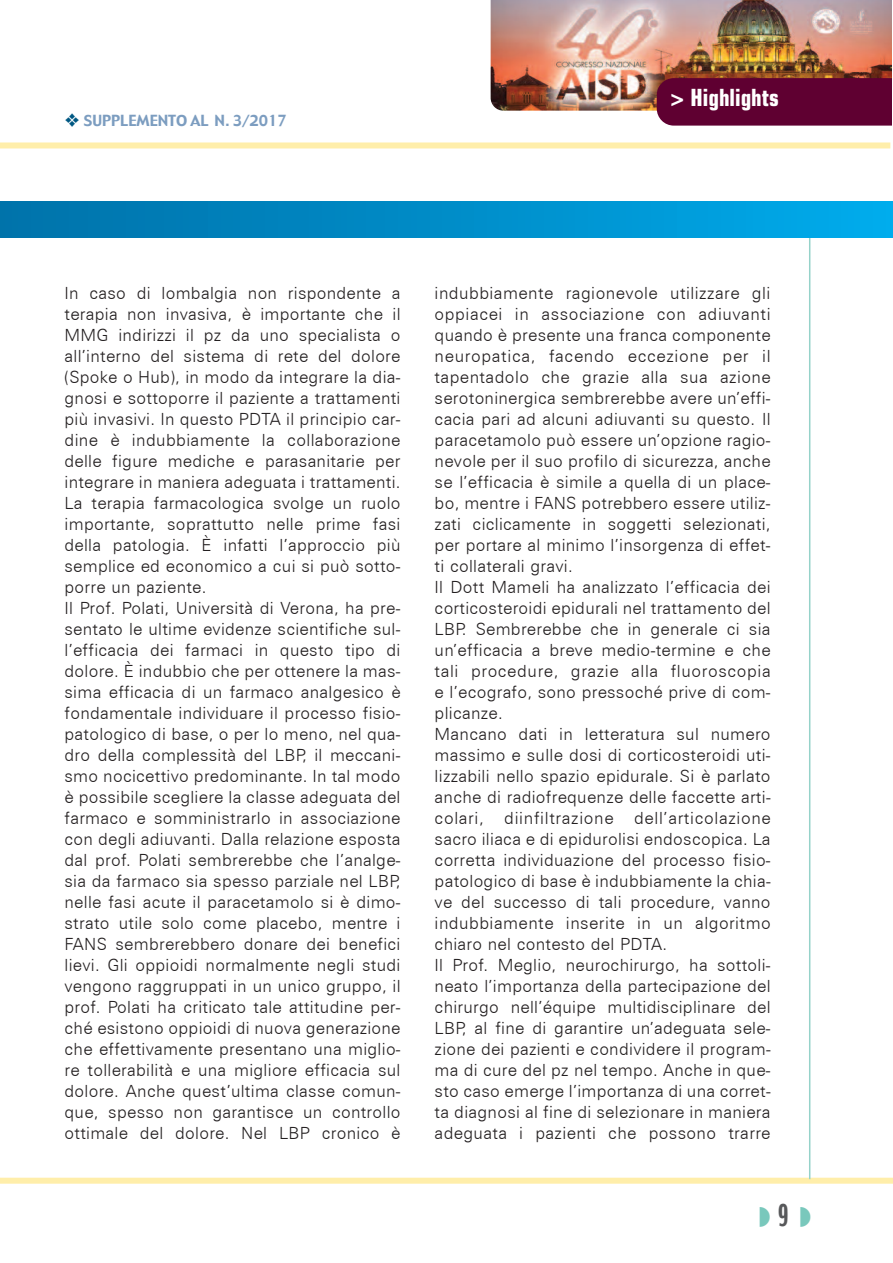
<style>
.page{position:relative;width:893px;height:1263px;background:#fff}
.page>*{position:absolute;margin:0;border:0;box-sizing:border-box;transform-origin:0 0}
.t1{font:27px "Techno";color:#57585a;scale:.76 1}
.t2{font:700 condensed 23.7px "Eurostile";color:#fff;scale:.96 1}
.t3{font:300 16.8px/21px "Zurich BT";letter-spacing:.015em;color:#231f20}
.t4{font:15px "Gadget";color:#7c9dc0}
.s1{color:#005883}
.s2{color:#79c8bc}
</style>
<div class="page">
<div style="left:0;top:142px;width:890px;height:6px;background:#fea"></div>
<div style="left:0;top:1178px;width:893px;height:6px;background:#fea"></div>
<svg style="left:808px;top:237px;width:85px;height:943px"></svg>
<div style="left:0;top:201px;width:893px;height:36px;background:linear-gradient(to right,#0071a8,#00abeb)"></div>
<img style="left:491px;top:0;width:401px;height:110px">
<div style="left:657px;top:78px;width:235px;height:48px;background:#5f0031"></div>
<p class="t4" style="left:65px;top:111px;width:223px"><span class="s1">❖</span> SUPPLEMENTO AL N. 3/2017</p>
<h2 class="t2" style="left:671px;top:89px;width:114px">&gt; Highlights</h2>
<p class="t3" style="left:65px;top:282px;width:338px">In caso di lombalgia non rispondente a terapia non invasiva, è importante che il MMG indirizzi il pz da uno specialista o all’interno del sistema di rete del dolore (Spoke o Hub), in modo da integrare la dia&shy;gnosi e sottoporre il paziente a trattamenti più invasivi. In questo PDTA il principio car&shy;dine è indubbiamente la collaborazione delle figure mediche e parasanitarie per integrare in maniera adeguata i trattamenti.<br>La terapia farmacologica svolge un ruolo importante, soprattutto nelle prime fasi della patologia. È infatti l’approccio più semplice ed economico a cui si può sotto&shy;porre un paziente.<br>Il Prof. Polati, Università di Verona, ha pre&shy;sentato le ultime evidenze scientifiche sul&shy;l’efficacia dei farmaci in questo tipo di dolore. È indubbio che per ottenere la mas&shy;sima efficacia di un farmaco analgesico è fondamentale individuare il processo fisio&shy;patologico di base, o per lo meno, nel qua&shy;dro della complessità del LBP, il meccani&shy;smo nocicettivo predominante. In tal modo è possibile scegliere la classe adeguata del farmaco e somministrarlo in associazione con degli adiuvanti. Dalla relazione esposta dal prof. Polati sembrerebbe che l’analge&shy;sia da farmaco sia spesso parziale nel LBP, nelle fasi acute il paracetamolo si è dimo&shy;strato utile solo come placebo, mentre i FANS sembrerebbero donare dei benefici lievi. Gli oppioidi normalmente negli studi vengono raggruppati in un unico gruppo, il prof. Polati ha criticato tale attitudine per&shy;ché esistono oppioidi di nuova generazione che effettivamente presentano una miglio&shy;re tollerabilità e una migliore efficacia sul dolore. Anche quest’ultima classe comun&shy;que, spesso non garantisce un controllo ottimale del dolore. Nel LBP cronico è</p>
<p class="t3" style="left:435px;top:282px;width:338px">indubbiamente ragionevole utilizzare gli oppiacei in associazione con adiuvanti quando è presente una franca componente neuropatica, facendo eccezione per il tapentadolo che grazie alla sua azione serotoninergica sembrerebbe avere un’effi&shy;cacia pari ad alcuni adiuvanti su questo. Il paracetamolo può essere un’opzione ragio&shy;nevole per il suo profilo di sicurezza, anche se l’efficacia è simile a quella di un place&shy;bo, mentre i FANS potrebbero essere utiliz&shy;zati ciclicamente in soggetti selezionati, per portare al minimo l’insorgenza di effet&shy;ti collaterali gravi.<br>Il Dott Mameli ha analizzato l’efficacia dei corticosteroidi epidurali nel trattamento del LBP. Sembrerebbe che in generale ci sia un’efficacia a breve medio-termine e che tali procedure, grazie alla fluoroscopia e l’ecografo, sono pressoché prive di com&shy;plicanze.<br>Mancano dati in letteratura sul numero massimo e sulle dosi di corticosteroidi uti&shy;lizzabili nello spazio epidurale. Si è parlato anche di radiofrequenze delle faccette arti&shy;colari, diinfiltrazione dell’articolazione sacro iliaca e di epidurolisi endoscopica. La corretta individuazione del processo fisio&shy;patologico di base è indubbiamente la chia&shy;ve del successo di tali procedure, vanno indubbiamente inserite in un algoritmo chiaro nel contesto del PDTA.<br>Il Prof. Meglio, neurochirurgo, ha sottoli&shy;neato l’importanza della partecipazione del chirurgo nell’équipe multidisciplinare del LBP, al fine di garantire un’adeguata sele&shy;zione dei pazienti e condividere il program&shy;ma di cure del pz nel tempo. Anche in que&shy;sto caso emerge l’importanza di una corret&shy;ta diagnosi al fine di selezionare in maniera adeguata i pazienti che possono trarre</p>
<h1 class="t1" style="left:758px;top:1199px;width:71px"><span class="s2">◗</span>9<span class="s2">◗</span></h1>
</div>
